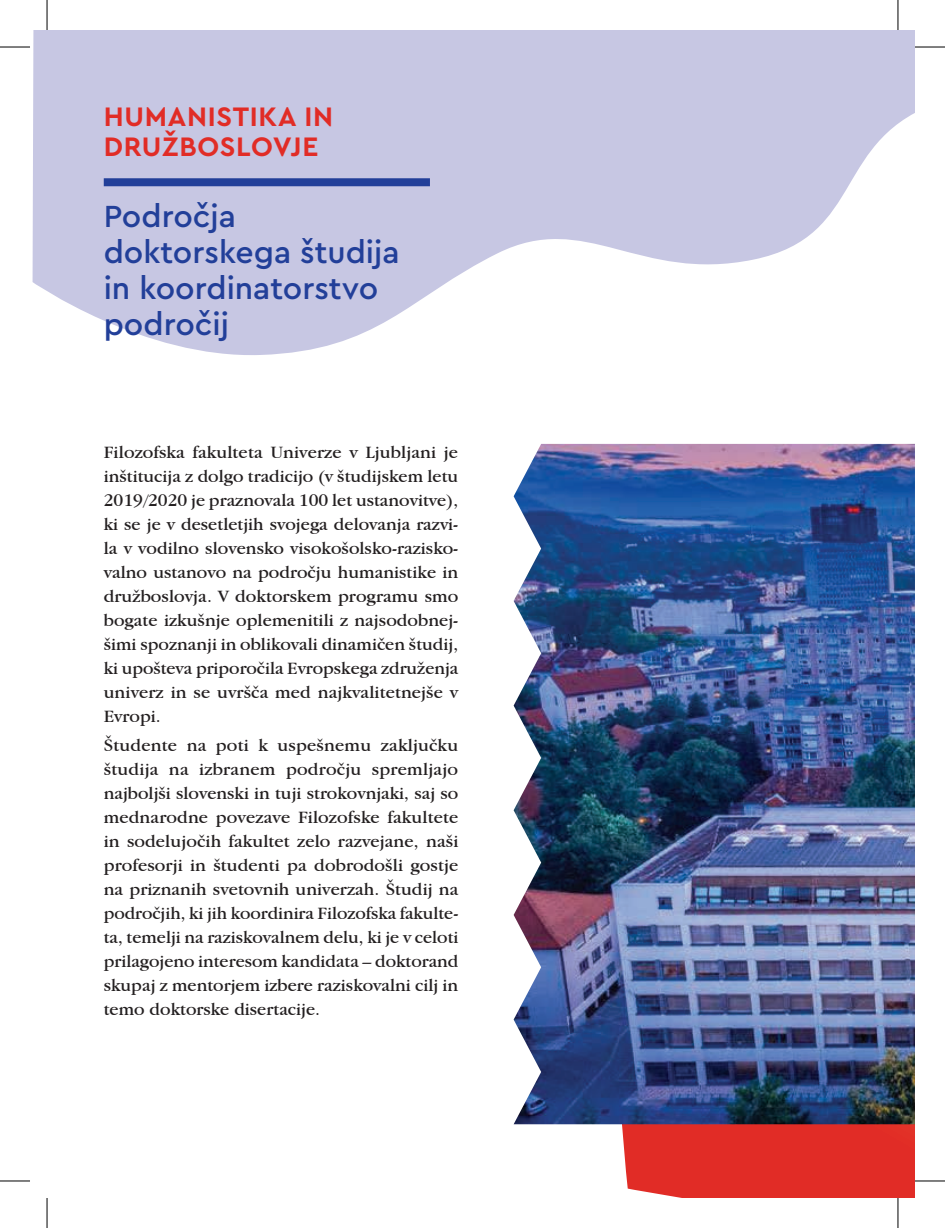
<style>
.page{position:relative;width:945px;height:1228px;background:#fff}
.page>*{position:absolute;margin:0;border:0;box-sizing:border-box;transform-origin:0 0}
.t1{font:500 32px/36px "Cera Pro";color:#223f99}
.t2{font:700 28px/30px "Cera Pro";letter-spacing:.025em;color:#e12c26}
.t3{font:18px/24px "Garamond IT Cby BT";color:#231f20;text-align:justify}
</style>
<div class="page">
<svg style="left:33px;top:30px;width:864px;height:325px;fill:#c7c7e3"></svg>
<svg style="left:605px;top:309px;width:292px;height:889px"></svg>
<div style="left:104px;top:178px;width:326px;height:8px;background:#223f99"></div>
<img style="left:513px;top:444px;width:384px;height:680px">
<img style="left:897px;top:30px;width:17px;height:1168px">
<hr style="left:0;top:47px;width:30px;height:1px;background:#000">
<hr style="left:914px;top:47px;width:30px;height:1px;background:#000">
<hr style="left:0;top:1181px;width:30px;height:1px;background:#000">
<hr style="left:914px;top:1181px;width:30px;height:1px;background:#000">
<hr style="left:47px;top:0;width:1px;height:30px;background:#000">
<hr style="left:47px;top:1198px;width:1px;height:30px;background:#000">
<hr style="left:897px;top:0;width:1px;height:30px;background:#000">
<hr style="left:897px;top:1198px;width:1px;height:30px;background:#000">
<h2 class="t2" style="left:104px;top:101px;width:231px">HUMANISTIKA IN<br>DRUŽBOSLOVJE</h2>
<h1 class="t1" style="left:104px;top:197px;width:297px">Področja doktorskega študija in koordinatorstvo področij</h1>
<p class="t3" style="left:104px;top:439px;width:356px">Filozofska fakulteta Univerze v Ljubljani je inštitucija z dolgo tradicijo (v študijskem letu 2019/2020 je praznovala 100 let ustanovitve), ki se je v desetletjih svojega delovanja razvi&shy;la v vodilno slovensko visokošolsko-razisko&shy;valno ustanovo na področju humanistike in družboslovja. V doktorskem programu smo bogate izkušnje oplemenitili z najsodobnej&shy;šimi spoznanji in oblikovali dinamičen študij, ki upošteva priporočila Evropskega združenja univerz in se uvršča med najkvalitetnejše v Evropi.</p>
<p class="t3" style="left:104px;top:733px;width:356px">Študente na poti k uspešnemu zaključku študija na izbranem področju spremljajo najboljši slovenski in tuji strokovnjaki, saj so mednarodne povezave Filozofske fakultete in sodelujočih fakultet zelo razvejane, naši profesorji in študenti pa dobrodošli gostje na priznanih svetovnih univerzah. Študij na področjih, ki jih koordinira Filozofska fakulte&shy;ta, temelji na raziskovalnem delu, ki je v celoti prilagojeno interesom kandidata – doktorand skupaj z mentorjem izbere raziskovalni cilj in temo doktorske disertacije.</p>
</div>
